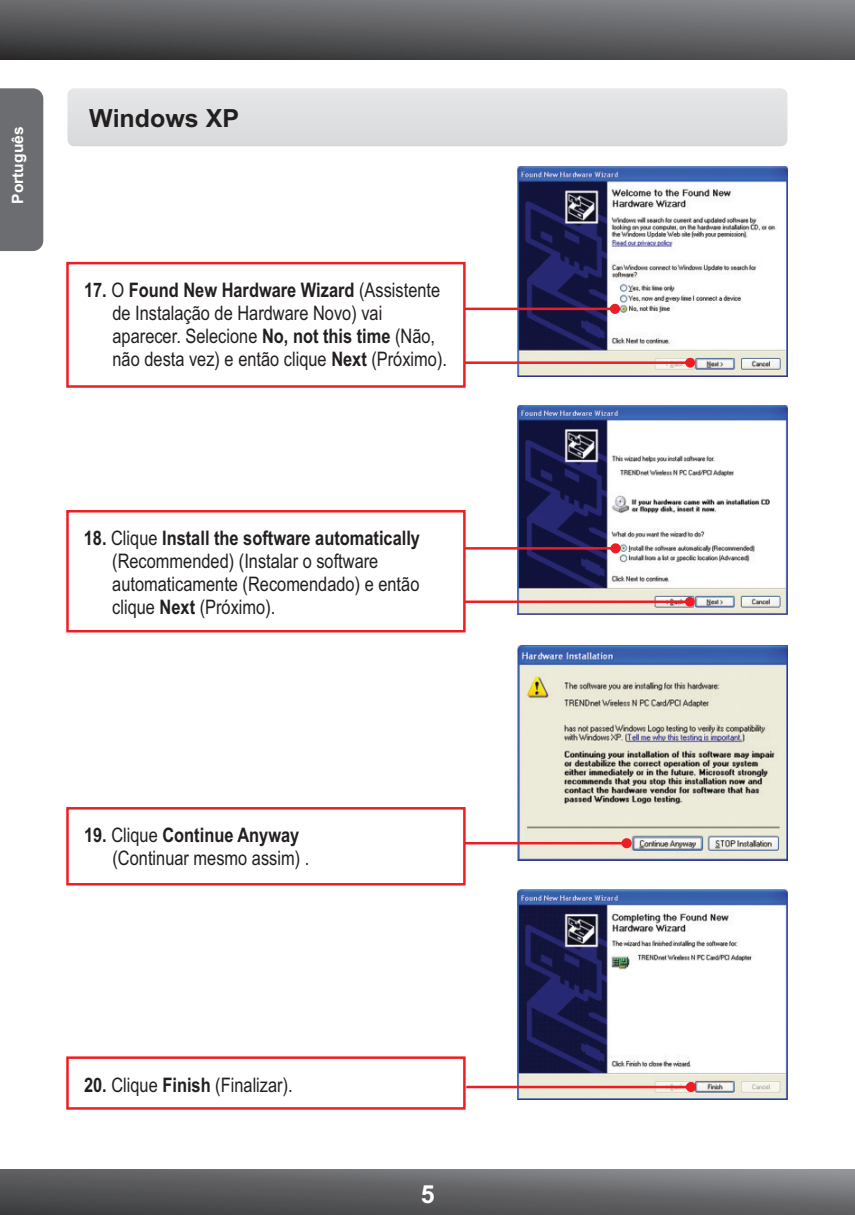
<style>
.page{position:relative;width:855px;height:1215px;background:#fff}
.page>*{position:absolute;margin:0;border:0;box-sizing:border-box;transform-origin:0 0}
.t1{font:700 25px "Arial";color:#231f20}
.t2{font:700 25px "Arial";color:#fff}
.t3{font:20px/22.8px "Arial Narrow";color:#231f20}
.t4{font:700 15.5px "Arial";color:#fff}
.s1{font-weight:700}
</style>
<div class="page">
<svg style="left:0;top:0;width:855px;height:59px;background:#5e5e61"></svg>
<svg style="left:0;top:1170px;width:855px;height:45px;background:#606163"></svg>
<div style="left:0;top:88px;width:43px;height:163px;background:#6c6d70"></div>
<div style="left:68px;top:88px;width:720px;height:58px;background:#dfe0e2;border-radius:7px"></div>
<img style="left:518px;top:166px;width:270px;height:210px">
<svg style="left:467px;top:288px;width:228px;height:80px"></svg>
<svg style="left:66px;top:261px;width:401px;height:127px"></svg>
<img style="left:518px;top:405px;width:270px;height:210px">
<svg style="left:467px;top:527px;width:228px;height:80px"></svg>
<svg style="left:66px;top:510px;width:401px;height:123px"></svg>
<img style="left:518px;top:645px;width:270px;height:215px">
<svg style="left:66px;top:806px;width:566px;height:80px"></svg>
<img style="left:518px;top:889px;width:270px;height:211px">
<svg style="left:66px;top:1055px;width:630px;height:55px"></svg>
<p class="t4" style="left:12px;top:204px;width:79px;rotate:-90deg">Português</p>
<p class="t1" style="left:89px;top:109px;width:151px">Windows XP</p>
<p class="t3" style="left:113px;top:281px;width:336px;text-indent:-28px"><span class="s1">17.</span> O <span class="s1">Found New Hardware Wizard</span> (Assistente de Instalação de Hardware Novo) vai aparecer. Selecione <span class="s1">No, not this time</span> (Não, não desta vez) e então clique <span class="s1">Next</span> (Próximo).</p>
<p class="t3" style="left:112px;top:529px;width:309px;text-indent:-28px"><span class="s1">18.</span> Clique <span class="s1">Install the software automatically </span>(Recommended) (Instalar o software automaticamente (Recomendado) e então clique <span class="s1">Next</span> (Próximo).</p>
<p class="t3" style="left:113px;top:826px;width:198px;text-indent:-28px"><span class="s1">19.</span> Clique <span class="s1">Continue Anyway </span>(Continuar mesmo assim) .</p>
<p class="t3" style="left:84px;top:1075px;width:210px"><span class="s1">20.</span> Clique <span class="s1">Finish</span> (Finalizar).</p>
<p class="t2" style="left:421px;top:1185px;width:15px">5</p>
</div>
